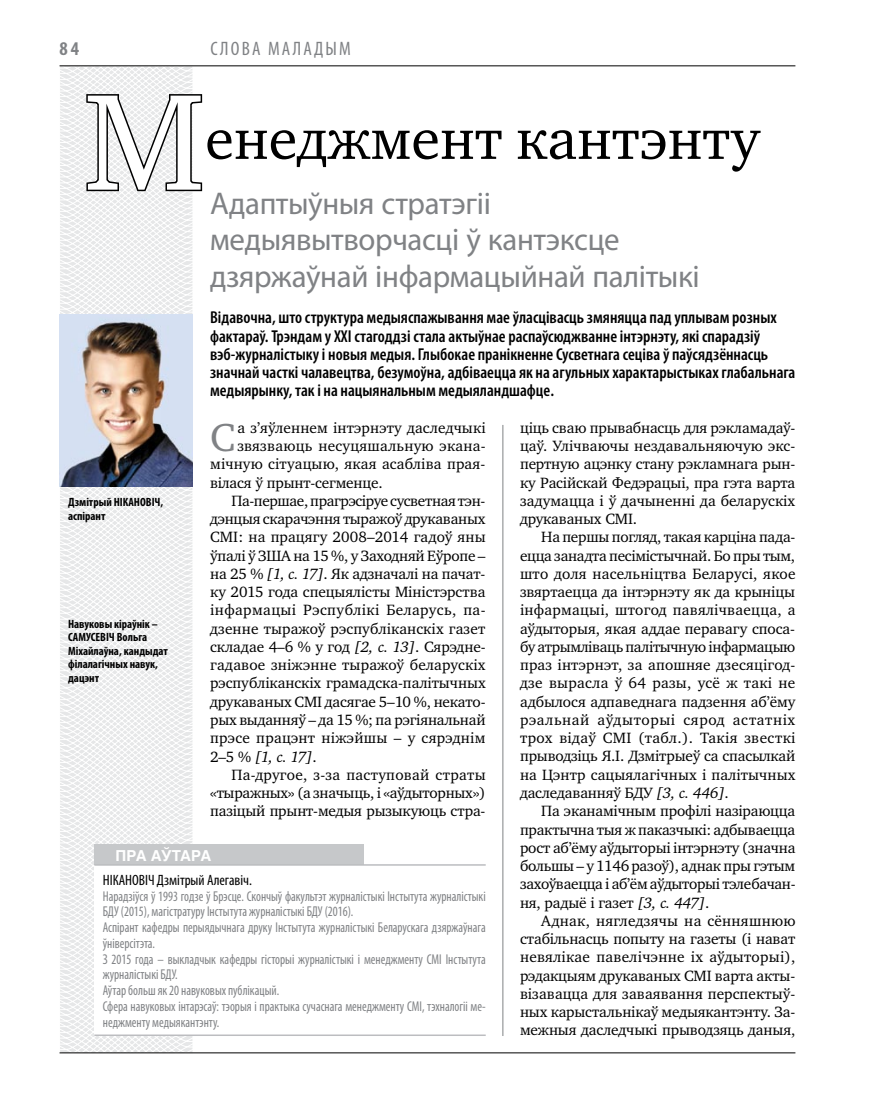
<style>
.page{position:relative;width:872px;height:1106px;background:#fff}
.page>*{position:absolute;margin:0;border:0;box-sizing:border-box;transform-origin:0 0}
.t1{font:140.1px "Charter C";color:#fff}
.t2{font:58.5px "Charter C";color:#000}
.t3{font:40.05px "Charter C";color:#808285}
.t4{font:31.5px/36.5px "Myriad Pro";letter-spacing:-.01em;color:#808285}
.t5{font:condensed 19.5px "Myriad Pro";letter-spacing:.11em;color:#808285}
.t6{font:700 condensed 19.5px "Myriad Pro";color:#808285}
.t7{font:600 condensed 17.25px/18.3px "Myriad Pro";color:#000}
.t8{font:15.3px/18.3px "Charter C";letter-spacing:-.005em;color:#000;text-align:justify}
.t9{font:15.3px "Charter C";letter-spacing:.015em;color:#000}
.t10{font:15.3px "Charter C";letter-spacing:-.025em;color:#000}
.t11{font:15.3px "Charter C";letter-spacing:.025em;color:#000}
.t12{font:italic 15.3px "Charter C";color:#000}
.t13{font:condensed 15px "Myriad Pro";color:#000}
.t14{font:700 15px "Helios";letter-spacing:-.045em;color:#fff}
.t15{font:condensed 14.25px/15.8px "Myriad Pro";color:#808285;scale:.9 1}
.t16{font:700 condensed 12px/13.5px "Myriad Pro";color:#000}
.s1{font-style:italic}
.s2{font-style:normal}
</style>
<div class="page">
<svg style="left:59px;top:65px;width:192px;height:989px"></svg>
<hr style="left:60px;top:1052px;width:735px;height:1px;background:#000">
<hr style="left:60px;top:65px;width:735px;height:1px;background:#000">
<hr style="left:502px;top:425px;width:1px;height:611px;background:#808285">
<svg style="left:85px;top:86px;width:119px;height:107px"></svg>
<div style="left:94px;top:844px;width:270px;height:23px;background:#c6c8ca"></div>
<div style="left:94px;top:865px;width:392px;height:170px;background:#fff"></div>
<hr style="left:94px;top:1034px;width:392px;height:2px;background:#bcbdc0">
<hr style="left:94px;top:864px;width:392px;height:1px;background:#bcbdc0">
<img style="left:60px;top:314px;width:133px;height:173px">
<p class="t6" style="left:60px;top:37px;width:21px">84</p>
<p class="t5" style="left:210px;top:37px;width:142px">сЛОВА МАЛАДЫМ</p>
<h1 class="t1" style="left:84px;top:65px;width:123px">М</h1>
<h2 class="t2" style="left:205px;top:107px;width:556px">енеджмент кантэнту</h2>
<h3 class="t4" style="left:210px;top:184px;width:491px">Адаптыўныя стратэгіі медыявытворчасці ў кантэксце дзяржаўнай інфармацыйнай палітыкі</h3>
<p class="t7" style="left:210px;top:308px;width:587px">Відавочна, што структура медыяспажывання мае ўласцівасць змяняцца пад уплывам розных фактараў. Трэндам у ХХІ стагоддзі стала актыўнае распаўсюджванне інтэрнэту, які спарадзіў вэб-журналістыку і новыя медыя. Глыбокае пранікненне Сусветнага сеціва ў паўсядзённасць значнай часткі чалавецтва, безумоўна, адбіваецца як на агульных характарыстыках глабальнага медыярынку, так і на нацыянальным медыяландшафце.</p>
<p class="t16" style="left:68px;top:495px;width:97px">Дзмітрый НІКАНОВІЧ, аспірант</p>
<p class="t16" style="left:68px;top:616px;width:101px">Навуковы кіраўнік –<br>САМУСЕВІЧ Вольга<br>Міхайлаўна, кандыдат філалагічных навук, дацэнт</p>
<h3 class="t3" style="left:210px;top:415px;width:27px">С</h3>
<p class="t8" style="left:237px;top:418px;width:250px">а з’яўленнем інтэрнэту даследчыкі</p>
<p class="t9" style="left:237px;top:437px;width:250px">звязваюць несуцяшальную экана-</p>
<p class="t8" style="left:210px;top:455px;width:277px">мічную сітуацыю, якая асабліва прая-</p>
<p class="t8" style="left:210px;top:473px;width:174px">вілася ў прынт-сегменце.</p>
<p class="t10" style="left:231px;top:492px;width:255px">Па-першае, прагрэсіруе сусветная тэн-</p>
<p class="t8" style="left:210px;top:510px;width:277px">дэнцыя скарачэння тыражоў друкаваных</p>
<p class="t8" style="left:210px;top:528px;width:277px">СМІ: на працягу 2008–2014 гадоў яны</p>
<p class="t8" style="left:210px;top:546px;width:277px">ўпалі ў ЗША на 15 %, у Заходняй Еўропе –</p>
<p class="t8" style="left:210px;top:565px;width:277px">на 25 % <span class="s1">[1, с. 17]</span>. Як адзначалі на пачат-</p>
<p class="t8" style="left:210px;top:583px;width:277px">ку 2015 года спецыялісты Міністэрства</p>
<p class="t11" style="left:210px;top:602px;width:277px">інфармацыі Рэспублікі Беларусь, па-</p>
<p class="t8" style="left:210px;top:619px;width:277px">дзенне тыражоў рэспубліканскіх газет</p>
<p class="t8" style="left:210px;top:638px;width:277px">складае 4–6 % у год <span class="s1">[2, с. 13]</span>. Сярэдне-</p>
<p class="t8" style="left:210px;top:656px;width:277px">гадавое зніжэнне тыражоў беларускіх</p>
<p class="t8" style="left:210px;top:674px;width:277px">рэспубліканскіх грамадска-палітычных</p>
<p class="t8" style="left:210px;top:692px;width:277px">друкаваных СМІ дасягае 5–10 %, некато-</p>
<p class="t8" style="left:210px;top:711px;width:277px">рых выданняў – да 15 %; па рэгіянальнай</p>
<p class="t9" style="left:210px;top:729px;width:277px">прэсе працэнт ніжэйшы – у сярэднім</p>
<p class="t12" style="left:210px;top:747px;width:108px"><span class="s2">2–5 %</span> [1, с. 17]<span class="s2">.</span></p>
<p class="t9" style="left:231px;top:766px;width:256px">Па-другое, з-за паступовай страты</p>
<p class="t8" style="left:210px;top:784px;width:277px">«тыражных» (а значыць, і «аўдыторных»)</p>
<p class="t8" style="left:210px;top:802px;width:277px">пазіцый прынт-медыя рызыкуюць стра-</p>
<p class="t14" style="left:116px;top:847px;width:97px">ПРА АЎТАРА</p>
<p class="t13" style="left:103px;top:871px;width:151px">НІКАНОВІЧ Дзмітрый Алегавіч.</p>
<p class="t15" style="left:103px;top:888px;width:427px">Нарадзіўся ў 1993 годзе ў Брэсце. Скончыў факультэт журналістыкі Інстытута журналістыкі БДУ (2015), магістратуру Інстытута журналістыкі БДУ (2016).<br>Аспірант кафедры перыядычнага друку Інстытута журналістыкі Беларускага дзяржаўнага ўніверсітэта.<br>З 2015 года – выкладчык кафедры гісторыі журналістыкі і менеджменту СМІ Інстытута журналістыкі БДУ.<br>Аўтар больш як 20 навуковых публікацый.<br>Сфера навуковых інтарэсаў: тэорыя і практыка сучаснага менеджменту СМІ, тэхналогіі ме&shy;неджменту медыякантэнту.</p>
<p class="t8" style="left:520px;top:418px;width:277px">ціць сваю прывабнасць для рэкламадаў&shy;цаў. Улічваючы нездавальняючую экс&shy;пертную ацэнку стану рэкламнага рын&shy;ку Расійскай Федэрацыі, пра гэта варта задумацца і ў дачыненні да беларускіх друкаваных СМІ.</p>
<p class="t8" style="left:520px;top:528px;width:277px;text-indent:21px">На першы погляд, такая карціна пада&shy;ецца занадта песімістычнай. Бо пры тым, што доля насельніцтва Беларусі, якое звяртаецца да інтэрнэту як да крыніцы інфармацыі, штогод павялічваецца, а аўдыторыя, якая аддае перавагу споса&shy;бу атрымліваць палітычную інфармацыю праз інтэрнэт, за апошняе дзесяцігод&shy;дзе вырасла ў 64 разы, усё ж такі не адбылося адпаведнага падзення аб’ёму рэальнай аўдыторыі сярод астатніх трох відаў СМІ (табл.). Такія звесткі прыводзіць Я.І. Дзмітрыеў са спасылкай на Цэнтр сацыялагічных і палітычных даследаванняў БДУ <span class="s1">[3, с. 446]</span>.</p>
<p class="t8" style="left:520px;top:802px;width:277px;text-indent:21px">Па эканамічным профілі назіраюцца практычна тыя ж паказчыкі: адбываецца рост аб’ёму аўдыторыі інтэрнэту (значна большы – у 1146 разоў), аднак пры гэтым захоўваецца і аб’ём аўдыторыі тэлебачан&shy;ня, радыё і газет <span class="s1">[3, с. 447]</span>.</p>
<p class="t8" style="left:520px;top:911px;width:277px;text-indent:21px">Аднак, нягледзячы на сённяшнюю стабільнасць попыту на газеты (і нават невялікае павелічэнне іх аўдыторыі), рэдакцыям друкаваных СМІ варта акты&shy;візавацца для заваявання перспектыў&shy;ных карыстальнікаў медыякантэнту. За&shy;межныя даследчыкі прыводзяць даныя,</p>
</div>
